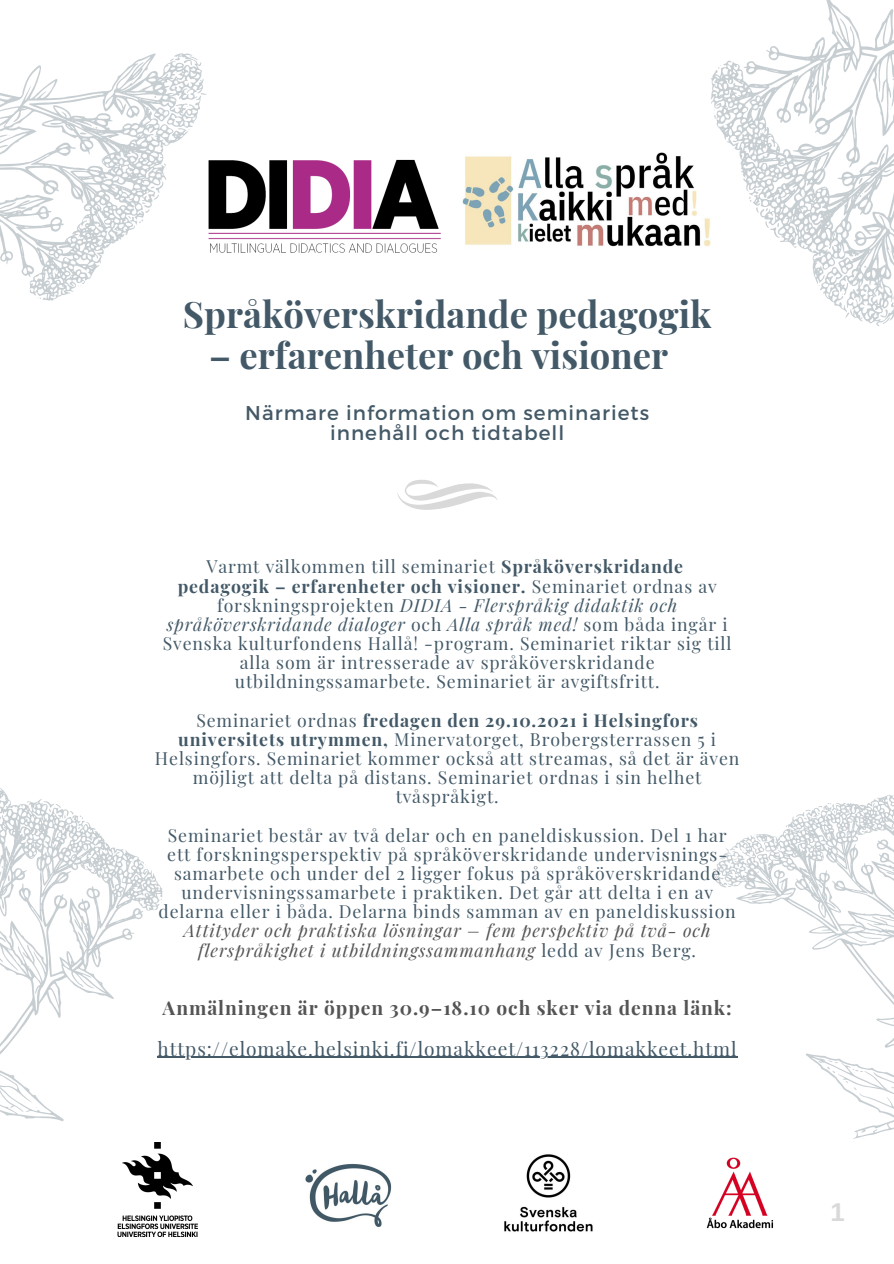
<style>
.page{position:relative;width:894px;height:1264px;background:#fff}
.page>*{position:absolute;margin:0;border:0;box-sizing:border-box;transform-origin:0 0}
.t1{font:700 36.45px "Playfair Display";color:#435967}
.t2{font:700 25.8px "Arimo";color:#d9d9d9}
.t3{font:19.95px/20.2px "Montserrat";letter-spacing:.05em;color:#435967;text-align:center}
.t4{font:19.2px "Playfair Display";letter-spacing:.05em;color:#435967}
.t5{font:700 19.2px "Playfair Display";letter-spacing:.05em;color:#545454}
.t6{font:17.7px/19.2px "Playfair Display";letter-spacing:.05em;color:#435967;text-align:center}
.s1{font-weight:700}
.s2{font-style:italic}
.s3{font-style:italic;color:#545454}
</style>
<div class="page">
<svg style="left:711px;top:0;width:182px;height:327px"></svg>
<svg style="left:0;top:53px;width:207px;height:248px"></svg>
<svg style="left:0;top:788px;width:184px;height:334px"></svg>
<svg style="left:702px;top:795px;width:191px;height:344px"></svg>
<hr style="left:157px;top:1056px;width:580px;height:1px;background:#435967">
<svg style="left:397px;top:480px;width:100px;height:29px"></svg>
<img style="left:305px;top:1163px;width:87px;height:64px">
<img style="left:504px;top:1154px;width:89px;height:78px">
<img style="left:706px;top:1157px;width:68px;height:72px">
<img style="left:117px;top:1142px;width:80px;height:94px">
<img style="left:462px;top:131px;width:255px;height:147px">
<img style="left:197px;top:145px;width:244px;height:118px">
<p class="t1" style="left:183px;top:289px;width:530px">Språköverskridande pedagogik</p>
<p class="t1" style="left:209px;top:329px;width:460px">– erfarenheter och visioner</p>
<p class="t3" style="left:245px;top:402px;width:405px">Närmare information om seminariets innehåll och tidtabell</p>
<p class="t6" style="left:206px;top:556px;width:478px">Varmt välkommen till seminariet <span class="s1">Språköverskridande</span></p>
<p class="t6" style="left:163px;top:575px;width:570px"><span class="s1">pedagogik – erfarenheter och visioner.</span> Seminariet ordnas av forskningsprojekten <span class="s2">DIDIA - Flerspråkig didaktik och språköverskridande dialoger</span> och <span class="s2">Alla språk med!</span> som båda ingår i Svenska kulturfondens Hallå! -program. Seminariet riktar sig till alla som är intresserade av språköverskridande utbildningssamarbete. Seminariet är avgiftsfritt.</p>
<p class="t6" style="left:155px;top:709px;width:585px">Seminariet ordnas <span class="s1">fredagen den 29.10.2021 i Helsingfors universitets utrymmen,</span> Minervatorget, Brobergsterrassen 5 i Helsingfors. Seminariet kommer också att streamas, så det är även möjligt att delta på distans. Seminariet ordnas i sin helhet tvåspråkigt.</p>
<p class="t6" style="left:167px;top:824px;width:561px;text-align:left">Seminariet består av två delar och en paneldiskussion. Del 1 har ett forskningsperspektiv på språköverskridande undervisnings-</p>
<p class="t6" style="left:158px;top:863px;width:578px">samarbete och under del 2 ligger fokus på språköverskridande undervisningssamarbete i praktiken. Det går att delta i en av delarna eller i båda. Delarna binds samman av en paneldiskussion <span class="s3">Attityder och praktiska lösningar – fem perspektiv på två- och flerspråkighet i utbildningssammanhang</span> ledd av Jens Berg.</p>
<p class="t5" style="left:162px;top:994px;width:570px">Anmälningen är öppen 30.9–18.10 och sker via denna länk:</p>
<p class="t4" style="left:157px;top:1034px;width:580px">https://elomake.helsinki.fi/lomakkeet/113228/lomakkeet.html</p>
<p class="t2" style="left:830px;top:1197px;width:16px">1</p>
</div>
